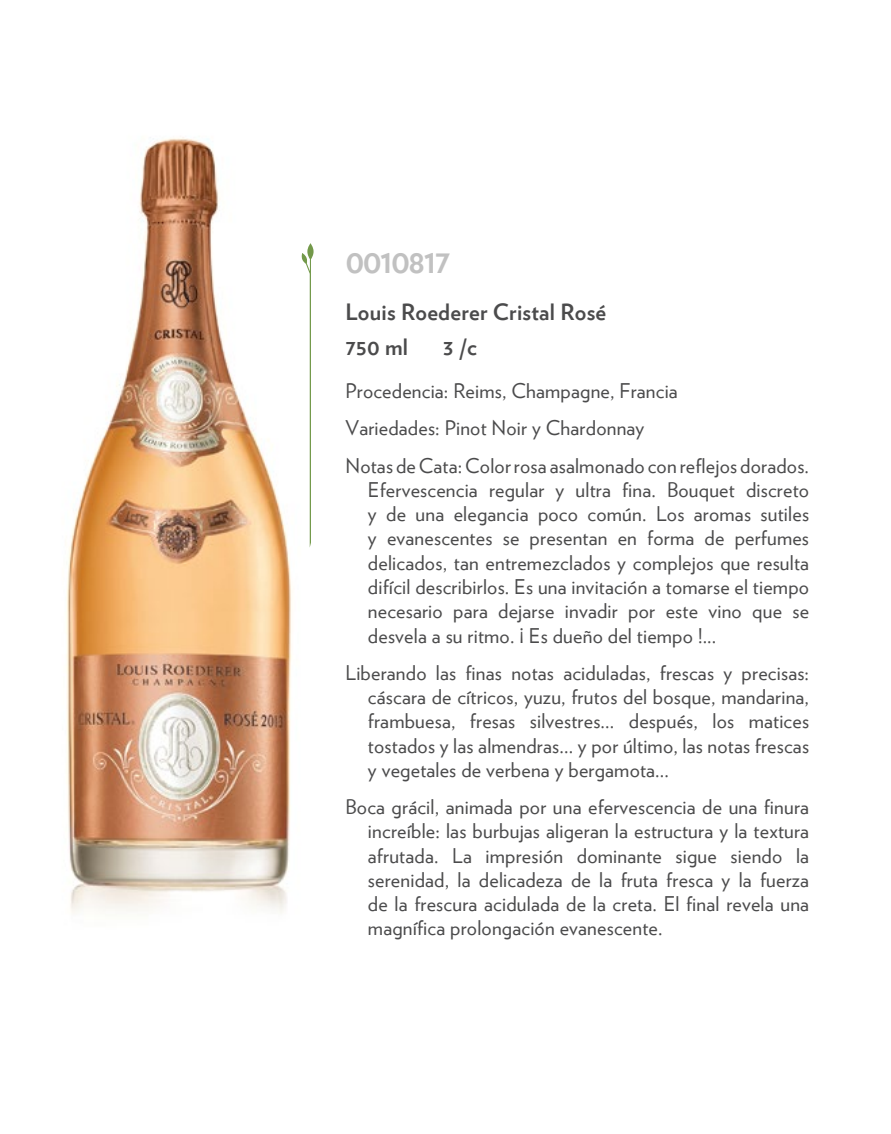
<style>
.page{position:relative;width:891px;height:1134px;background:#fff}
.page>*{position:absolute;margin:0;border:0;box-sizing:border-box;transform-origin:0 0}
.t1{font:700 33.75px "Verlag";letter-spacing:-.05em;color:#c1c1c1}
.t2{font:700 22.5px "Verlag";letter-spacing:.01em;color:#4b4b4c}
.t3{font:20.25px/24.3px "Verlag";letter-spacing:.01em;color:#4b4b4c;text-align:justify}
</style>
<div class="page">
<img style="left:66px;top:137px;width:226px;height:776px">
<svg style="left:301px;top:243px;width:13px;height:304px"></svg>
<h1 class="t1" style="left:345px;top:234px;width:106px">0010817</h1>
<p class="t2" style="left:345px;top:294px;width:262px">Louis Roederer Cristal Rosé</p>
<p class="t2" style="left:345px;top:329px;width:64px">750 ml</p>
<p class="t2" style="left:443px;top:329px;width:35px">3 /c</p>
<p class="t3" style="left:345px;top:372px;width:465px;line-height:37.1px;text-align:left">Procedencia: Reims, Champagne, Francia<br>Variedades: Pinot Noir y Chardonnay<br>Notas de Cata: Color rosa asalmonado con reflejos dorados.</p>
<p class="t3" style="left:368px;top:476px;width:443px">Efervescencia regular y ultra fina. Bouquet discreto y de una elegancia poco común. Los aromas sutiles y evanescentes se presentan en forma de perfumes delicados, tan entremezclados y complejos que resulta difícil describirlos. Es una invitación a tomarse el tiempo necesario para dejarse invadir por este vino que se desvela a su ritmo. ¡ Es dueño del tiempo !...</p>
<p class="t3" style="left:368px;top:659px;width:443px;text-indent:-22px">Liberando las finas notas aciduladas, frescas y precisas: cáscara de cítricos, yuzu, frutos del bosque, mandarina, frambuesa, fresas silvestres... después, los matices tostados y las almendras... y por último, las notas frescas y vegetales de verbena y bergamota...</p>
<p class="t3" style="left:368px;top:793px;width:443px;text-indent:-22px">Boca grácil, animada por una efervescencia de una finura increíble: las burbujas aligeran la estructura y la textura afrutada. La impresión dominante sigue siendo la serenidad, la delicadeza de la fruta fresca y la fuerza de la frescura acidulada de la creta. El final revela una magnífica prolongación evanescente.</p>
</div>
